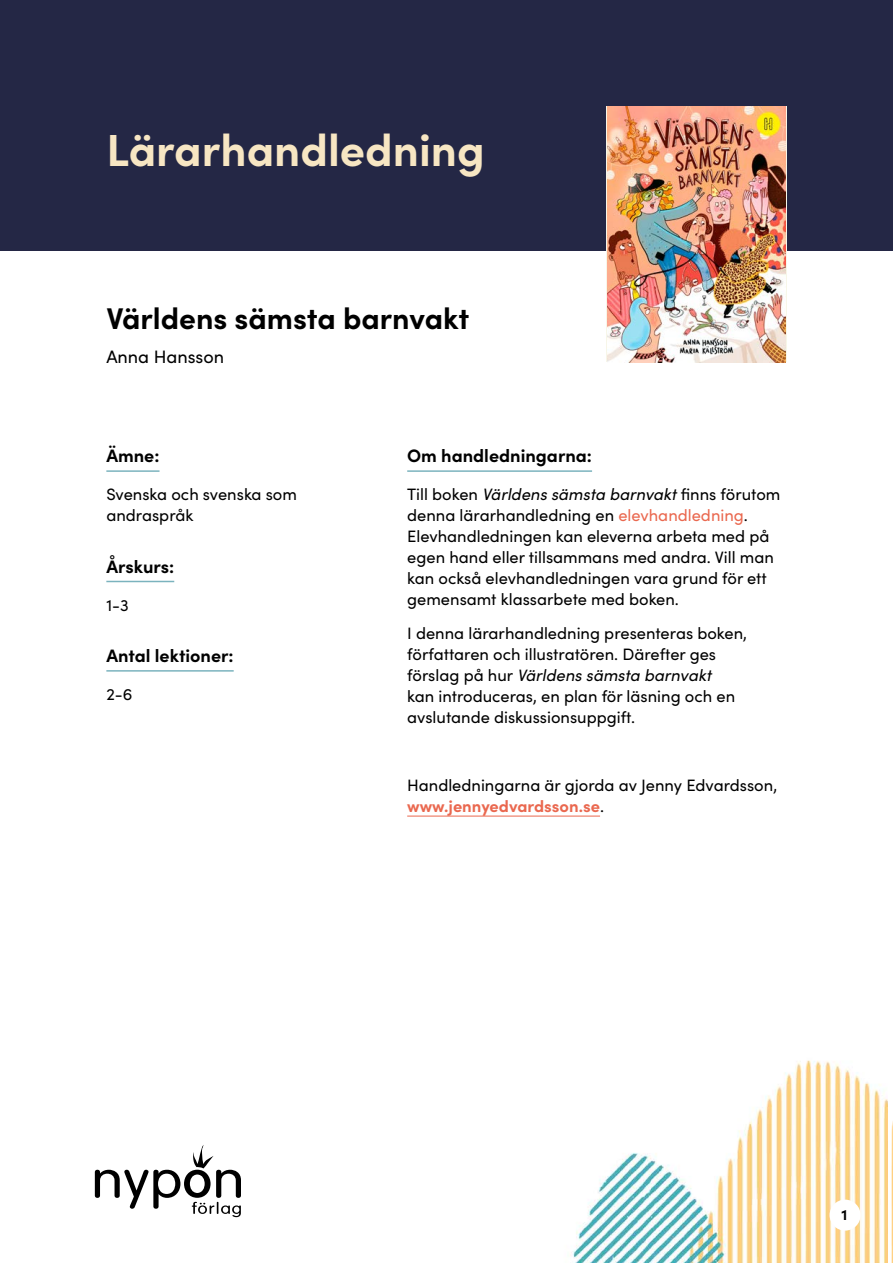
<style>
.page{position:relative;width:893px;height:1263px;background:#fff}
.page>*{position:absolute;margin:0;border:0;box-sizing:border-box;transform-origin:0 0}
.t1{font:700 45px "Sofia Pro";color:#f7e6c3}
.t2{font:700 30px "Sofia Pro";color:#000}
.t3{font:700 18px "Sofia Pro";color:#000}
.t4{font:18px "Sofia Pro";color:#000}
.t5{font:16.5px/21px "Sofia Pro";color:#000}
.t6{font:700 15px "Sofia Pro";color:#000}
.s1{font-style:italic}
.s2{color:#ea684f}
.s3{font-weight:700;color:#ea684f}
</style>
<div class="page">
<img style="left:94px;top:1060px;width:794px;height:203px">
<div style="left:830px;top:1199px;width:30px;height:31px;background:#fff;border-radius:50%"></div>
<img style="left:891px;top:1121px;width:2px;height:142px">
<svg style="left:95px;top:1145px;width:146px;height:72px"></svg>
<hr style="left:106px;top:470px;width:54px;height:2px;background:#7bb3be">
<hr style="left:106px;top:581px;width:68px;height:1px;background:#7bb3be">
<hr style="left:106px;top:670px;width:128px;height:2px;background:#7bb3be">
<div style="left:0;top:0;width:893px;height:251px;background:#242745"></div>
<img style="left:607px;top:106px;width:179px;height:256px">
<hr style="left:407px;top:470px;width:185px;height:2px;background:#7bb3be">
<hr style="left:407px;top:816px;width:193px;height:1px;background:#ea684f">
<h1 class="t1" style="left:106px;top:116px;width:380px">Lärarhandledning</h1>
<h2 class="t2" style="left:106px;top:295px;width:364px">Världens sämsta barnvakt</h2>
<p class="t4" style="left:106px;top:343px;width:119px">Anna Hansson</p>
<p class="t3" style="left:106px;top:442px;width:55px">Ämne:</p>
<p class="t5" style="left:106px;top:483px;width:192px">Svenska och svenska som andraspråk</p>
<p class="t3" style="left:106px;top:552px;width:69px">Årskurs:</p>
<p class="t5" style="left:106px;top:593px;width:24px">1-3</p>
<p class="t3" style="left:106px;top:642px;width:129px">Antal lektioner:</p>
<p class="t5" style="left:106px;top:683px;width:28px">2-6</p>
<p class="t3" style="left:407px;top:442px;width:186px">Om handledningarna:</p>
<p class="t5" style="left:407px;top:483px;width:375px">Till boken <span class="s1">Världens sämsta barnvakt</span> finns förutom denna lärarhandledning en <span class="s2">elevhandledning</span>.<br>Elevhandledningen kan eleverna arbeta med på egen hand eller tillsammans med andra. Vill man kan också elevhandledningen vara grund för ett gemensamt klassarbete med boken.</p>
<p class="t5" style="left:407px;top:622px;width:341px">I denna lärarhandledning presenteras boken, författaren och illustratören. Därefter ges förslag på hur <span class="s1">Världens sämsta barnvakt<br></span>kan introduceras, en plan för läsning och en avslutande diskussionsuppgift.</p>
<p class="t5" style="left:407px;top:773px;width:371px">Handledningarna är gjorda av Jenny Edvardsson, <span class="s3">www.jennyedvardsson.se</span>.</p>
<p class="t6" style="left:842px;top:1204px;width:7px">1</p>
</div>
